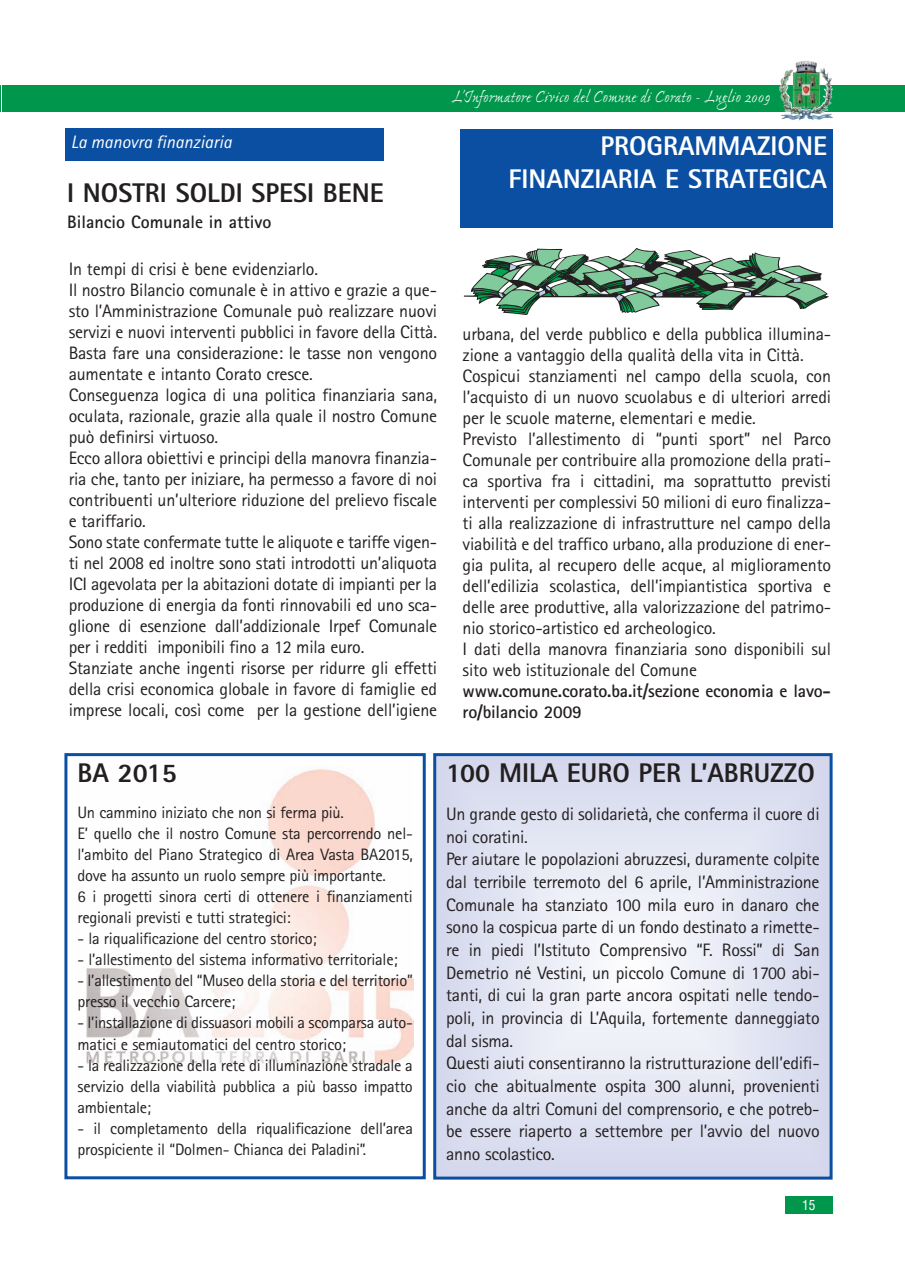
<style>
.page{position:relative;width:905px;height:1273px;background:#fff}
.page>*{position:absolute;margin:0;border:0;box-sizing:border-box;transform-origin:0 0}
.t1{font:800 27px "Rotis Sans Serif";color:#231f20}
.t2{font:800 27px/33px "Rotis Sans Serif";color:#fff;text-align:right}
.t3{font:18px/21px "Rotis Sans Serif";letter-spacing:-.01em;color:#231f20}
.t4{font:700 18px/21px "Rotis Sans Serif";letter-spacing:-.01em;color:#231f20}
.t5{font:18px "Ex Ponto MM Os F.290.wt";letter-spacing:-.01em;color:#fff}
.t6{font:italic 18px "Rotis Sans Serif";color:#fff}
.t7{font:16.5px/21px "Rotis Sans Serif";letter-spacing:-.015em;color:#231f20}
.t8{font:condensed 13.5px "Helvetica";color:#fff}
</style>
<div class="page">
<div style="left:785px;top:1196px;width:48px;height:17px;background:#00974c"></div>
<svg style="left:0;top:85px;width:1px;height:26px"></svg>
<div style="left:2px;top:85px;width:903px;height:26px;background:#00974c"></div>
<img style="left:779px;top:69px;width:15px;height:33px">
<div style="left:460px;top:129px;width:373px;height:98px;background:#0a4fa2"></div>
<div style="left:65px;top:128px;width:319px;height:33px;background:#0a4fa2"></div>
<svg style="left:437px;top:757px;width:392px;height:418px;background:#e1e4f2"></svg>
<div style="left:433px;top:753px;width:400px;height:426px;border:3px solid #0a4fa2"></div>
<img style="left:413px;top:978px;width:1px;height:70px">
<img style="left:86px;top:769px;width:327px;height:296px">
<div style="left:64px;top:753px;width:362px;height:425px;border:3px solid #0a4fa2"></div>
<svg style="left:464px;top:248px;width:364px;height:67px"></svg>
<p class="t6" style="left:71px;top:136px;width:163px">La manovra finanziaria</p>
<h1 class="t1" style="left:67px;top:183px;width:318px">I NOSTRI SOLDI SPESI BENE</h1>
<p class="t4" style="left:67px;top:213px;width:206px">Bilancio Comunale in attivo</p>
<p class="t3" style="left:69px;top:260px;width:370px">In tempi di crisi è bene evidenziarlo.<br>Il nostro Bilancio comunale è in attivo e grazie a que&shy;sto l’Amministrazione Comunale può realizzare nuovi servizi e nuovi interventi pubblici in favore della Città.<br>Basta fare una considerazione: le tasse non vengono aumentate e intanto Corato cresce.<br>Conseguenza logica di una politica finanziaria sana, oculata, razionale, grazie alla quale il nostro Comune può definirsi virtuoso.<br>Ecco allora obiettivi e principi della manovra finanzia&shy;ria che, tanto per iniziare, ha permesso a favore di noi contribuenti un’ulteriore riduzione del prelievo fiscale e tariffario.<br>Sono state confermate tutte le aliquote e tariffe vigen&shy;ti nel 2008 ed inoltre sono stati introdotti un’aliquota ICI agevolata per la abitazioni dotate di impianti per la produzione di energia da fonti rinnovabili ed uno sca&shy;glione di esenzione dall’addizionale Irpef Comunale per i redditi imponibili fino a 12 mila euro.<br>Stanziate anche ingenti risorse per ridurre gli effetti della crisi economica globale in favore di famiglie ed imprese locali, così come per la gestione dell’igiene</p>
<p class="t5" style="left:452px;top:89px;width:320px">L’Informatore Civico del Comune di Corato - Luglio 2009</p>
<h1 class="t2" style="left:508px;top:132px;width:320px">PROGRAMMAZIONE<br>FINANZIARIA E STRATEGICA</h1>
<p class="t3" style="left:463px;top:325px;width:370px">urbana, del verde pubblico e della pubblica illumina&shy;zione a vantaggio della qualità della vita in Città.<br>Cospicui stanziamenti nel campo della scuola, con l’acquisto di un nuovo scuolabus e di ulteriori arredi per le scuole materne, elementari e medie.<br>Previsto l’allestimento di “punti sport” nel Parco Comunale per contribuire alla promozione della prati&shy;ca sportiva fra i cittadini, ma soprattutto previsti interventi per complessivi 50 milioni di euro finalizza&shy;ti alla realizzazione di infrastrutture nel campo della viabilità e del traffico urbano, alla produzione di ener&shy;gia pulita, al recupero delle acque, al miglioramento dell’edilizia scolastica, dell’impiantistica sportiva e delle aree produttive, alla valorizzazione del patrimo&shy;nio storico-artistico ed archeologico.<br>I dati della manovra finanziaria sono disponibili sul sito web istituzionale del Comune</p>
<p class="t4" style="left:463px;top:682px;width:370px">www.comune.corato.ba.it/sezione economia e lavo&shy;ro/bilancio 2009</p>
<h1 class="t1" style="left:77px;top:763px;width:101px">BA 2015</h1>
<p class="t7" style="left:77px;top:803px;width:337px">Un cammino iniziato che non si ferma più.<br>E’ quello che il nostro Comune sta percorrendo nel&shy;l’ambito del Piano Strategico di Area Vasta BA2015, dove ha assunto un ruolo sempre più importante.<br>6 i progetti sinora certi di ottenere i finanziamenti regionali previsti e tutti strategici:</p>
<p class="t7" style="left:77px;top:929px;width:241px">- la riqualificazione del centro storico;</p>
<p class="t7" style="left:77px;top:950px;width:322px">- l’allestimento del sistema informativo territoriale;</p>
<p class="t7" style="left:78px;top:971px;width:337px">- l’allestimento del “Museo della storia e del territorio” presso il vecchio Carcere;</p>
<p class="t7" style="left:78px;top:1013px;width:337px">- l’installazione di dissuasori mobili a scomparsa auto&shy;matici e semiautomatici del centro storico;</p>
<p class="t7" style="left:78px;top:1055px;width:337px;text-align:justify">- la realizzazione della rete di illuminazione stradale a servizio della viabilità pubblica a più basso impatto ambientale;</p>
<p class="t7" style="left:78px;top:1118px;width:337px">- il completamento della riqualificazione dell’area prospiciente il “Dolmen- Chianca dei Paladini”.</p>
<h1 class="t1" style="left:446px;top:763px;width:370px">100 MILA EURO PER L’ABRUZZO</h1>
<p class="t3" style="left:446px;top:804px;width:375px;line-height:22.6px">Un grande gesto di solidarietà, che conferma il cuore di noi coratini.<br>Per aiutare le popolazioni abruzzesi, duramente colpite dal terribile terremoto del 6 aprile, l’Amministrazione Comunale ha stanziato 100 mila euro in danaro che sono la cospicua parte di un fondo destinato a rimette&shy;re in piedi l’Istituto Comprensivo “F. Rossi” di San Demetrio né Vestini, un piccolo Comune di 1700 abi&shy;tanti, di cui la gran parte ancora ospitati nelle tendo&shy;poli, in provincia di L’Aquila, fortemente danneggiato dal sisma.<br>Questi aiuti consentiranno la ristrutturazione dell’edifi&shy;cio che abitualmente ospita 300 alunni, provenienti anche da altri Comuni del comprensorio, e che potreb&shy;be essere riaperto a settembre per l’avvio del nuovo anno scolastico.</p>
<p class="t8" style="left:802px;top:1196px;width:15px">15</p>
</div>
